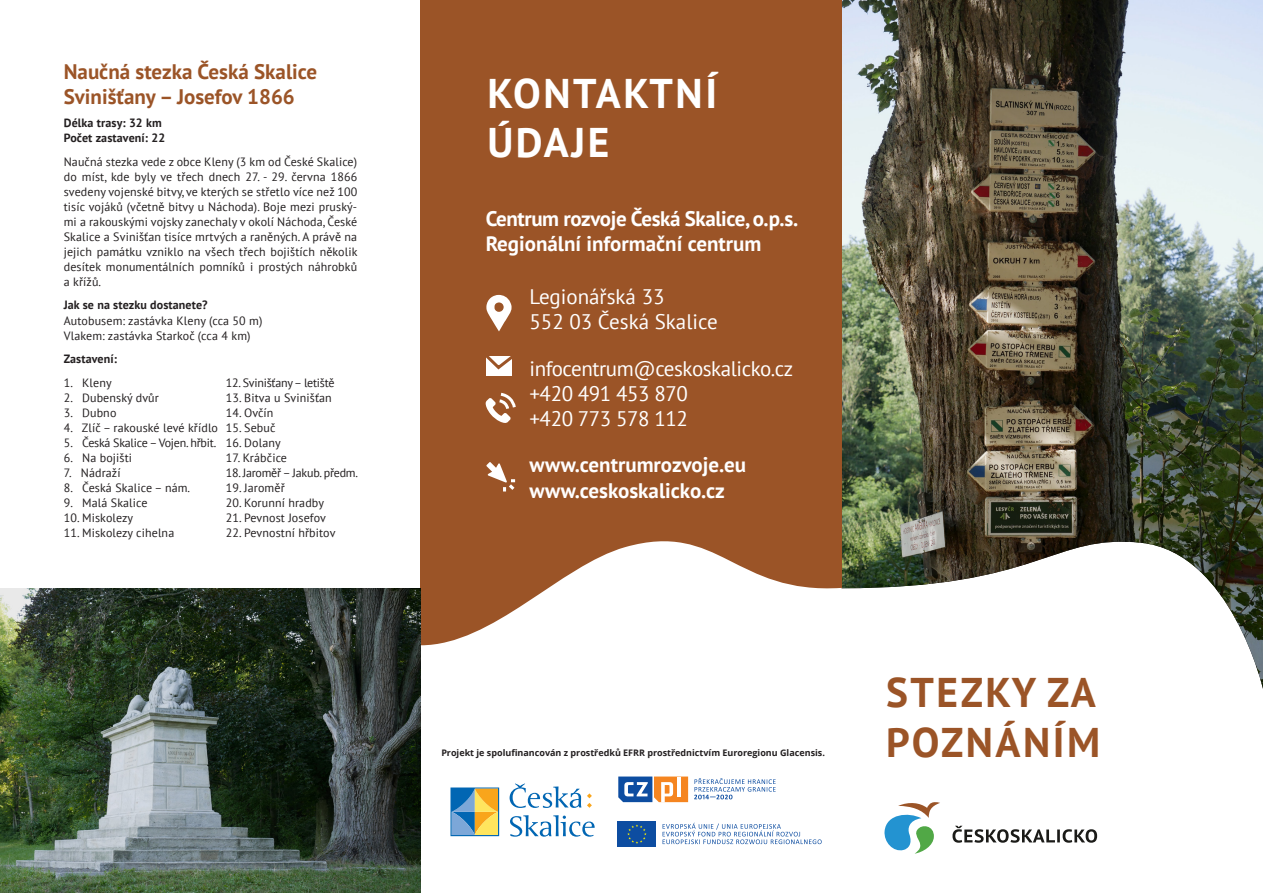
<style>
.page{position:relative;width:1263px;height:893px;background:#fff}
.page>*{position:absolute;margin:0;border:0;box-sizing:border-box;transform-origin:0 0}
.nadpis{font:700 41.4px "PT Sans";letter-spacing:.06em;color:#9b5427}
.nadpis-2{font:700 41.4px/49.7px "PT Sans";letter-spacing:.06em;color:#fff}
.text{font:700 21px/25.2px "PT Sans";letter-spacing:-.02em;color:#fff}
.text-2{font:21px/25.2px "PT Sans";letter-spacing:-.02em;color:#fff}
.text-3{font:700 21px/25.2px "PT Sans";color:#9b5427}
.text-4{font:700 21px/25.2px "PT Sans";color:#fff}
.text-5{font:21px/25.2px "PT Sans";color:#fff}
.text-6{font:12px/15px "PT Sans";letter-spacing:.01em;color:#231f20;text-align:justify}
.text-7{font:12px "PT Sans";letter-spacing:-.02em;color:#231f20}
.text-8{font:700 12px/15px "PT Sans";letter-spacing:.01em;color:#231f20}
.text-9{font:700 9px "Open Sans";color:#231f20}
.s1{font-weight:700}
</style>
<div class="page">
<div style="left:421px;top:0;width:421px;height:893px;background:#9b5427"></div>
<svg style="left:486px;top:392px;width:30px;height:31px"></svg>
<div style="left:487px;top:356px;width:25px;height:20px;background:#fff"></div>
<svg style="left:486px;top:356px;width:26px;height:15px"></svg>
<svg style="left:486px;top:462px;width:30px;height:30px"></svg>
<svg style="left:486px;top:295px;width:25px;height:36px"></svg>
<svg style="left:421px;top:541px;width:421px;height:352px;background:#f1e8e2"></svg>
<svg style="left:952px;top:826px;width:145px;height:17px"></svg>
<svg style="left:884px;top:802px;width:56px;height:52px"></svg>
<svg style="left:450px;top:787px;width:49px;height:49px;background:#94a489"></svg>
<svg style="left:587px;top:793px;width:5px;height:15px"></svg>
<svg style="left:510px;top:815px;width:85px;height:22px;background:#bcd6eb"></svg>
<svg style="left:510px;top:783px;width:71px;height:25px;background:#c4dbed"></svg>
<svg style="left:694px;top:778px;width:82px;height:21px;background:#d4dfee"></svg>
<svg style="left:618px;top:776px;width:70px;height:26px;background:#9b8c89"></svg>
<hr style="left:677px;top:776px;width:4px;height:20px;background:#fff">
<div style="left:618px;top:821px;width:38px;height:26px;background:#0d4da1"></div>
<svg style="left:627px;top:824px;width:20px;height:20px"></svg>
<svg style="left:662px;top:823px;width:160px;height:21px;background:#d6e0ee"></svg>
<img style="left:842px;top:0;width:421px;height:689px">
<img style="left:0;top:589px;width:421px;height:304px">
<p class="text-3" style="left:64px;top:58px;width:255px">Naučná stezka Česká Skalice<br>Svinišťany – Josefov 1866</p>
<p class="text-8" style="left:64px;top:116px;width:103px">Délka trasy: 32 km<br>Počet zastavení: 22</p>
<p class="text-6" style="left:64px;top:154px;width:295px">Naučná stezka vede z obce Kleny (3 km od České Skalice) do míst, kde byly ve třech dnech 27. - 29. června 1866 svedeny vojenské bitvy, ve kterých se střetlo více než 100 tisíc vojáků (včetně bitvy u Náchoda). Boje mezi pruský&shy;mi a rakouskými vojsky zanechaly v okolí Náchoda, České Skalice a Svinišťan tisíce mrtvých a raněných. A právě na jejich památku vzniklo na všech třech bojištích několik desítek monumentálních pomníků i prostých náhrobků a křížů.</p>
<p class="text-6" style="left:64px;top:297px;width:200px;text-align:left"><span class="s1">Jak se na stezku dostanete?<br></span>Autobusem: zastávka Kleny (cca 50 m)<br>Vlakem: zastávka Starkoč (cca 4 km)</p>
<p class="text-8" style="left:64px;top:351px;width:55px">Zastavení:</p>
<p class="text-6" style="left:64px;top:374px;width:49px">1. Kleny</p>
<p class="text-7" style="left:226px;top:375px;width:110px">12. Svinišťany – letiště</p>
<p class="text-6" style="left:64px;top:389px;width:97px">2. Dubenský dvůr</p>
<p class="text-6" style="left:226px;top:389px;width:108px">13. Bitva u Svinišťan</p>
<p class="text-6" style="left:64px;top:404px;width:54px">3. Dubno</p>
<p class="text-6" style="left:226px;top:404px;width:49px">14. Ovčín</p>
<p class="text-6" style="left:64px;top:419px;width:213px">4. Zlíč – rakouské levé křídlo 15. Sebuč</p>
<p class="text-7" style="left:64px;top:435px;width:218px">5. Česká Skalice – Vojen. hřbit. 16. Dolany</p>
<p class="text-6" style="left:64px;top:449px;width:70px">6. Na bojišti</p>
<p class="text-6" style="left:226px;top:449px;width:63px">17. Krábčice</p>
<p class="text-6" style="left:64px;top:464px;width:58px">7. Nádraží</p>
<p class="text-7" style="left:226px;top:465px;width:134px">18. Jaroměř – Jakub. předm.</p>
<p class="text-6" style="left:64px;top:479px;width:128px">8. Česká Skalice – nám.</p>
<p class="text-6" style="left:226px;top:479px;width:60px">19. Jaroměř</p>
<p class="text-6" style="left:64px;top:494px;width:85px">9. Malá Skalice</p>
<p class="text-6" style="left:226px;top:494px;width:100px">20. Korunní hradby</p>
<p class="text-6" style="left:64px;top:509px;width:71px">10. Miskolezy</p>
<p class="text-6" style="left:226px;top:509px;width:102px">21. Pevnost Josefov</p>
<p class="text-6" style="left:64px;top:524px;width:112px">11. Miskolezy cihelna</p>
<p class="text-6" style="left:226px;top:524px;width:111px">22. Pevnostní hřbitov</p>
<p class="nadpis-2" style="left:487px;top:67px;width:231px">KONTAKTNÍ<br>ÚDAJE</p>
<p class="text" style="left:486px;top:205px;width:314px">Centrum rozvoje Česká Skalice, o.p.s.<br>Regionální informační centrum</p>
<p class="text-5" style="left:529px;top:283px;width:190px">Legionářská 33<br>552 03 Česká Skalice</p>
<p class="text-2" style="left:529px;top:355px;width:265px">infocentrum@ceskoskalicko.cz +420 491 453 870<br>+420 773 578 112</p>
<p class="text-4" style="left:529px;top:452px;width:218px">www.centrumrozvoje.eu www.ceskoskalicko.cz</p>
<p class="text-9" style="left:441px;top:746px;width:385px">Projekt je spolufinancován z prostředků EFRR prostřednictvím Euroregionu Glacensis.</p>
<p class="nadpis" style="left:886px;top:665px;width:211px">STEZKY ZA</p>
<p class="nadpis" style="left:886px;top:715px;width:216px">POZNÁNÍM</p>
</div>
